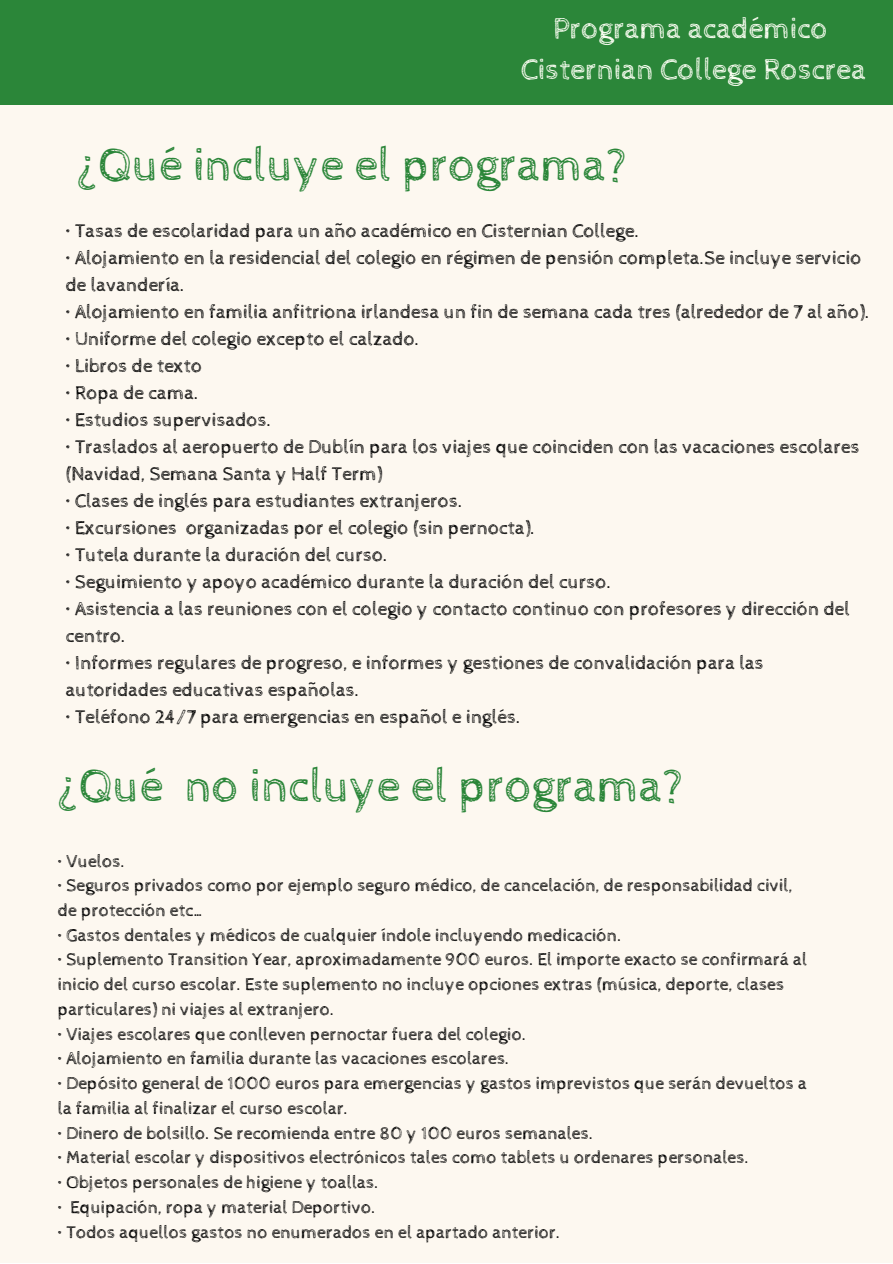
<style>
.page{position:relative;width:893px;height:1264px;background:#fff}
.page>*{position:absolute;margin:0;border:0;box-sizing:border-box;transform-origin:0 0}
.t1{font:47.25px "Cabin Sketch";color:#2b8639}
.t2{font:30px/41.5px "Cabin Sketch";color:#f9fdf1;text-align:center}
.t3{font:19.5px/27px "Cabin Sketch";color:#000}
.t4{font:18px/24.8px "Cabin Sketch";color:#000}
</style>
<div class="page">
<div style="left:0;top:0;width:892px;height:1262px;background:#fdf8f0"></div>
<div style="left:0;top:0;width:892px;height:104px;background:#2b8639"></div>
<h2 class="t2" style="left:521px;top:8px;width:346px">Programa académico<br>Cisternian College Roscrea</h2>
<h1 class="t1" style="left:77px;top:139px;width:552px">¿Qué incluye el programa?</h1>
<p class="t3" style="left:66px;top:218px;width:575px">• Tasas de escolaridad para un año académico en Cisternian College.</p>
<p class="t3" style="left:66px;top:245px;width:797px">• Alojamiento en la residencial del colegio en régimen de pensión completa.Se incluye servicio de lavandería.</p>
<p class="t3" style="left:66px;top:299px;width:805px">• Alojamiento en familia anfitriona irlandesa un fin de semana cada tres (alrededor de 7 al año).</p>
<p class="t3" style="left:66px;top:326px;width:355px">• Uniforme del colegio excepto el calzado.</p>
<p class="t3" style="left:66px;top:353px;width:138px">• Libros de texto</p>
<p class="t3" style="left:66px;top:380px;width:134px">• Ropa de cama.</p>
<p class="t3" style="left:66px;top:407px;width:207px">• Estudios supervisados.</p>
<p class="t3" style="left:66px;top:434px;width:795px">• Traslados al aeropuerto de Dublín para los viajes que coinciden con las vacaciones escolares (Navidad, Semana Santa y Half Term)</p>
<p class="t3" style="left:66px;top:488px;width:398px">• Clases de inglés para estudiantes extranjeros.</p>
<p class="t3" style="left:66px;top:515px;width:471px">• Excursiones organizadas por el colegio (sin pernocta).</p>
<p class="t3" style="left:66px;top:542px;width:324px">• Tutela durante la duración del curso.</p>
<p class="t3" style="left:66px;top:569px;width:547px">• Seguimiento y apoyo académico durante la duración del curso.</p>
<p class="t3" style="left:66px;top:596px;width:785px">• Asistencia a las reuniones con el colegio y contacto continuo con profesores y dirección del centro.</p>
<p class="t3" style="left:66px;top:650px;width:699px">• Informes regulares de progreso, e informes y gestiones de convalidación para las autoridades educativas españolas.</p>
<p class="t3" style="left:66px;top:704px;width:456px">• Teléfono 24/7 para emergencias en español e inglés.</p>
<h1 class="t1" style="left:58px;top:760px;width:628px">¿Qué no incluye el programa?</h1>
<p class="t4" style="left:58px;top:849px;width:69px">• Vuelos.</p>
<p class="t4" style="left:58px;top:873px;width:736px">• Seguros privados como por ejemplo seguro médico, de cancelación, de responsabilidad civil, de protección etc…</p>
<p class="t4" style="left:58px;top:923px;width:565px">• Gastos dentales y médicos de cualquier índole incluyendo medicación.</p>
<p class="t4" style="left:58px;top:947px;width:751px">• Suplemento Transition Year, aproximadamente 900 euros. El importe exacto se confirmará al inicio del curso escolar. Este suplemento no incluye opciones extras (música, deporte, clases particulares) ni viajes al extranjero.</p>
<p class="t4" style="left:58px;top:1022px;width:470px">• Viajes escolares que conlleven pernoctar fuera del colegio.</p>
<p class="t4" style="left:58px;top:1046px;width:453px">• Alojamiento en familia durante las vacaciones escolares.</p>
<p class="t4" style="left:58px;top:1071px;width:750px">• Depósito general de 1000 euros para emergencias y gastos imprevistos que serán devueltos a la familia al finalizar el curso escolar.</p>
<p class="t4" style="left:58px;top:1121px;width:537px">• Dinero de bolsillo. Se recomienda entre 80 y 100 euros semanales.</p>
<p class="t4" style="left:58px;top:1145px;width:692px">• Material escolar y dispositivos electrónicos tales como tablets u ordenares personales.</p>
<p class="t4" style="left:58px;top:1170px;width:322px">• Objetos personales de higiene y toallas.</p>
<p class="t4" style="left:58px;top:1195px;width:319px">• Equipación, ropa y material Deportivo.</p>
<p class="t4" style="left:58px;top:1219px;width:504px">• Todos aquellos gastos no enumerados en el apartado anterior.</p>
</div>
